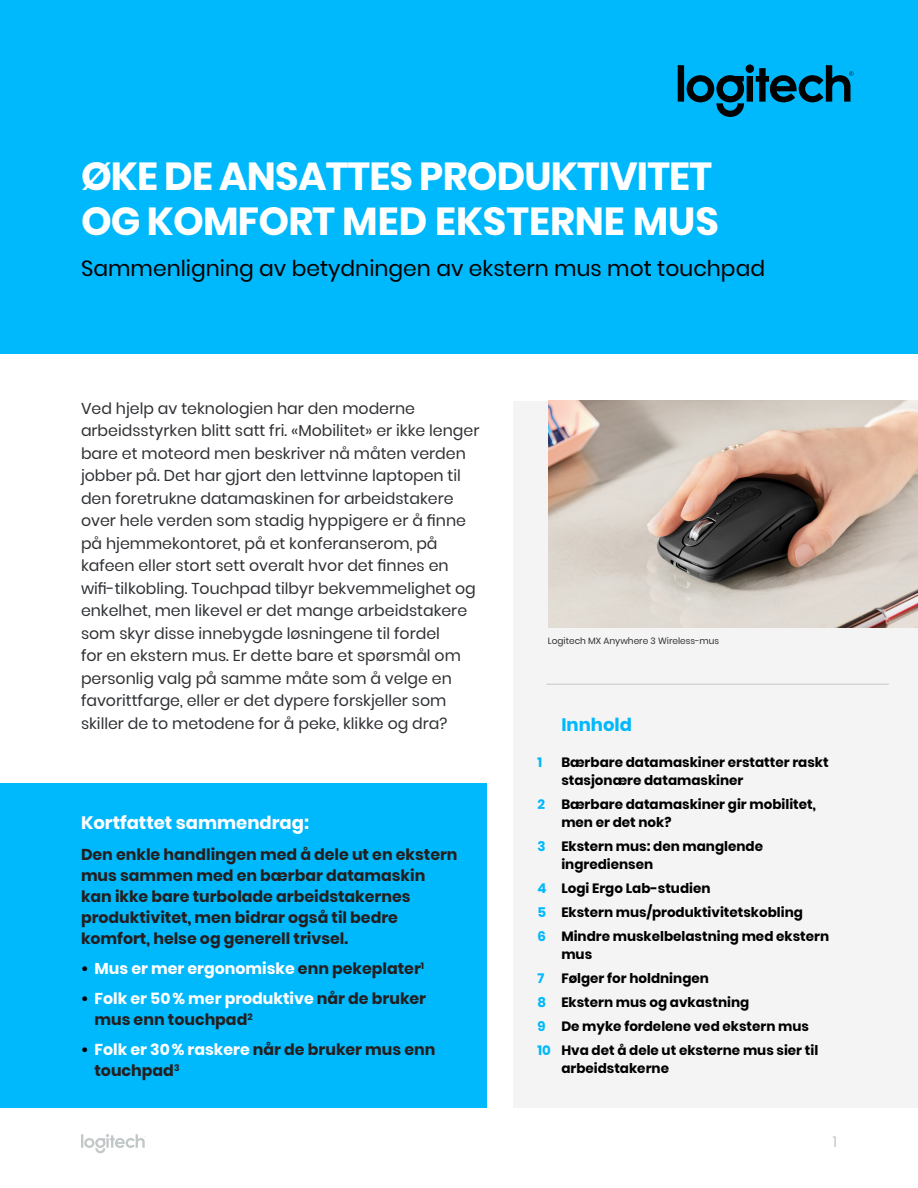
<style>
.page{position:relative;width:918px;height:1188px;background:#fff}
.page>*{position:absolute;margin:0;border:0;box-sizing:border-box;transform-origin:0 0}
.t1{font:700 39px/45px "Poppins";letter-spacing:-.02em;color:#fff}
.Subtitle{font:21.9px "Poppins";color:#000}
.Header_4{font:700 18px "Poppins";color:#fff}
.Header_4-2{font:700 18px "Poppins";color:#00b8fc}
.t2{font:15.75px/22.5px "Poppins";color:#2e3033}
.t3{font:700 15.75px/21px "Poppins";color:#231f20}
.t4{font:700 15.75px "Poppins";color:#fff}
.t5{font:15px "Poppins";color:#c2c7c7}
.Content{font:700 13.5px/18px "Poppins";color:#000}
.Content-2{font:700 13.5px "Poppins";color:#00b8fc}
.t6{font:9px "Poppins";color:#2e3033}
.s1{color:#000}
.s2{color:#231f20}
.s3{color:#fff}
.s4{color:#00b8fc}
</style>
<div class="page">
<svg style="left:81px;top:1134px;width:65px;height:19px"></svg>
<div style="left:513px;top:401px;width:405px;height:707px;background:#f4f4f4"></div>
<div style="left:0;top:0;width:918px;height:353px;background:#00b8fc"></div>
<svg style="left:678px;top:65px;width:176px;height:52px"></svg>
<img style="left:549px;top:401px;width:369px;height:226px">
<hr style="left:546px;top:684px;width:343px;height:1px;background:#c2c7c7">
<div style="left:0;top:783px;width:486px;height:325px;background:#00b8fc"></div>
<p class="t1" style="left:81px;top:154px;width:639px">ØKE DE ANSATTES PRODUKTIVITET<br>OG KOMFORT MED EKSTERNE MUS</p>
<p class="Subtitle" style="left:81px;top:255px;width:686px">Sammenligning av betydningen av ekstern mus mot touchpad</p>
<p class="t2" style="left:81px;top:397px;width:400px">Ved hjelp av teknologien har den moderne arbeidsstyrken blitt satt fri. «Mobilitet» er ikke lenger bare et moteord men beskriver nå måten verden jobber på. Det har gjort den lettvinne laptopen til den foretrukne datamaskinen for arbeidstakere over hele verden som stadig hyppigere er å finne på hjemmekontoret, på et konferanserom, på kafeen eller stort sett overalt hvor det finnes en wifi-tilkobling. Touchpad tilbyr bekvemmelighet og enkelhet, men likevel er det mange arbeidstakere som skyr disse innebygde løsningene til fordel<br>for en ekstern mus. Er dette bare et spørsmål om personlig valg på samme måte som å velge en favorittfarge, eller er det dypere forskjeller som skiller de to metodene for å peke, klikke og dra?</p>
<p class="Header_4" style="left:81px;top:812px;width:230px">Kortfattet sammendrag:</p>
<p class="t3" style="left:81px;top:844px;width:378px">Den enkle handlingen med å dele ut en ekstern mus sammen med en bærbar datamaskin kan ikke bare turbolade arbeidstakernes produktivitet, men bidrar også til bedre komfort, helse og generell trivsel.</p>
<p class="t4" style="left:81px;top:960px;width:345px"><span class="s1">•</span> Mus er mer ergonomiske <span class="s2">enn pekeplater</span><sup>1</sup></p>
<p class="t3" style="left:94px;top:988px;width:333px;text-indent:-14px"><span class="s1">•</span> <span class="s3">Folk er 50% mer produktive</span> når de bruker mus enn touchpad<sup>2</sup></p>
<p class="t3" style="left:94px;top:1039px;width:343px;text-indent:-14px"><span class="s1">•</span> <span class="s3">Folk er 30% raskere</span> når de bruker mus enn touchpad<sup>3</sup></p>
<p class="t6" style="left:548px;top:635px;width:173px">Logitech MX Anywhere 3 Wireless-mus</p>
<p class="Header_4-2" style="left:561px;top:715px;width:72px">Innhold</p>
<p class="Content-2" style="left:537px;top:755px;width:6px">1</p>
<p class="Content" style="left:561px;top:754px;width:269px">Bærbare datamaskiner erstatter raskt stasjonære datamaskiner</p>
<p class="Content" style="left:561px;top:796px;width:256px;text-indent:-24px"><span class="s4">2</span> Bærbare datamaskiner gir mobilitet, men er det nok?</p>
<p class="Content" style="left:561px;top:838px;width:203px;text-indent:-24px"><span class="s4">3</span> Ekstern mus: den manglende ingrediensen</p>
<p class="Content" style="left:537px;top:880px;width:175px"><span class="s4">4</span> Logi Ergo Lab-studien</p>
<p class="Content" style="left:537px;top:904px;width:267px"><span class="s4">5</span> Ekstern mus/produktivitetskobling</p>
<p class="Content" style="left:561px;top:928px;width:269px;text-indent:-24px"><span class="s4">6</span> Mindre muskelbelastning med ekstern mus</p>
<p class="Content-2" style="left:537px;top:971px;width:8px">7</p>
<p class="Content" style="left:561px;top:970px;width:149px">Følger for holdningen</p>
<p class="Content" style="left:537px;top:994px;width:213px"><span class="s4">8</span> Ekstern mus og avkastning</p>
<p class="Content" style="left:537px;top:1018px;width:273px"><span class="s4">9</span> De myke fordelene ved ekstern mus</p>
<p class="Content" style="left:561px;top:1042px;width:258px;text-indent:-24px"><span class="s4">10</span> Hva det å dele ut eksterne mus sier til arbeidstakerne</p>
<p class="t5" style="left:833px;top:1134px;width:6px">1</p>
</div>
